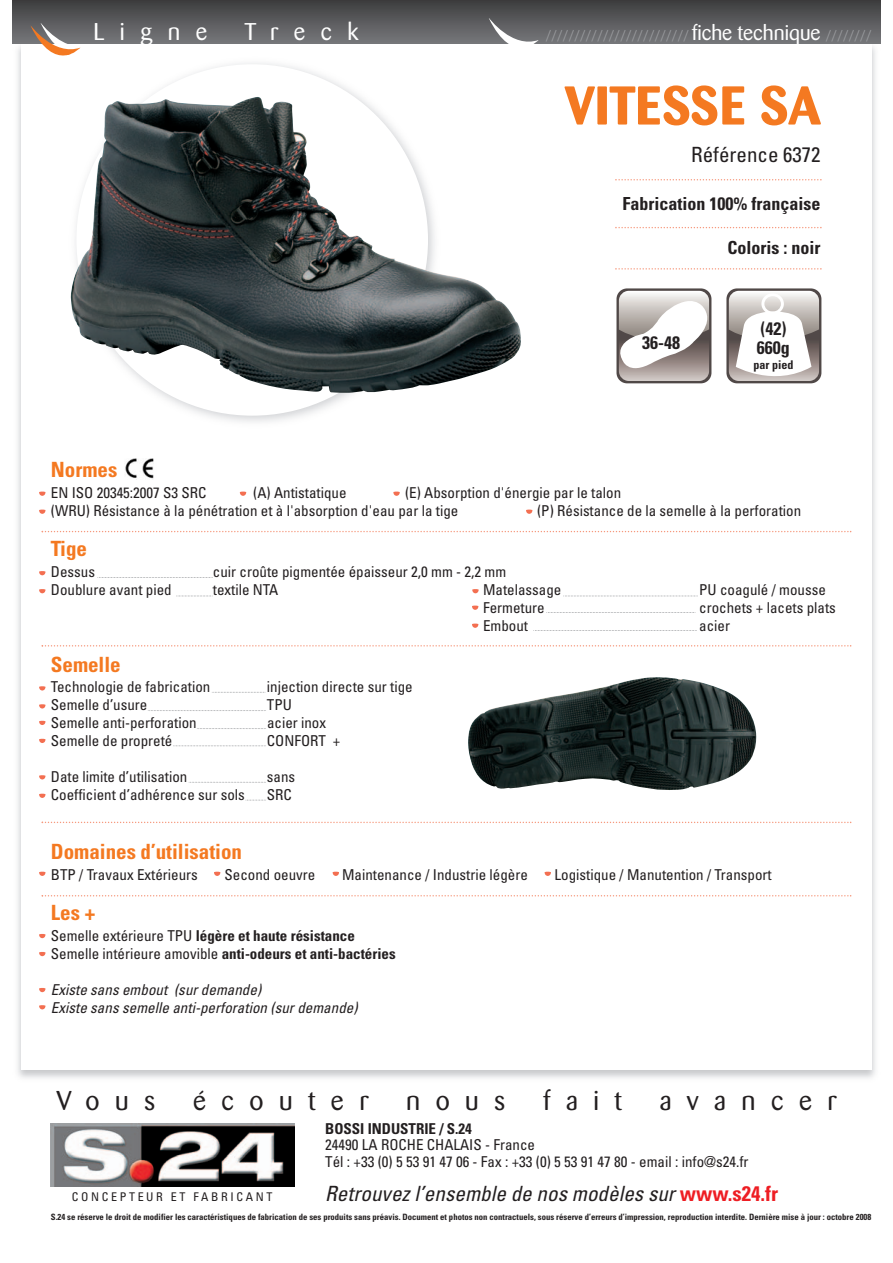
<style>
.page{position:relative;width:893px;height:1263px;background:#fff}
.page>*{position:absolute;margin:0;border:0;box-sizing:border-box;transform-origin:0 0}
.t1{font:700 54px "Barmeno";color:#f47921}
.t2{font:27px "Barmeno";letter-spacing:.575em;color:#231f20}
.t3{font:24px "Barmeno";letter-spacing:.65em;color:#fff}
.t4{font:italic condensed 21px "Univers";color:#231f20}
.t5{font:700 condensed 21px "Univers";color:#f47921}
.t6{font:condensed 21px "Univers";color:#231f20}
.t7{font:700 condensed 18px/19.5px "Univers";color:#231f20}
.t8{font:condensed 15px/16.5px "Univers";color:#231f20}
.t9{font:700 condensed 15px/18px "Univers";color:#231f20}
.t10{font:italic condensed 15px/18px "Univers";color:#231f20}
.t11{font:12px "Barmeno";color:#9d9fa2}
.t12{font:condensed 12px "Univers";letter-spacing:.22em;color:#231f20}
.t13{font:700 condensed 12px "Univers";color:#231f20}
.t14{font:700 condensed 8.7px "Univers";color:#231f20}
.s1{font-size:21px;color:#fff}
.s2{font-weight:400}
.s3{font-weight:700;font-style:normal;color:#ee1d23}
</style>
<div class="page">
<div style="left:51px;top:1123px;width:246px;height:65px;background:linear-gradient(to bottom,#fff,#fff)"></div>
<img style="left:51px;top:1123px;width:243px;height:63px">
<div style="left:13px;top:0;width:867px;height:44px;background:linear-gradient(to bottom,#3d3e3e,#76777b)"></div>
<svg style="left:489px;top:18px;width:49px;height:26px"></svg>
<svg style="left:31px;top:23px;width:59px;height:33px"></svg>
<img style="left:70px;top:96px;width:451px;height:297px">
<svg style="left:42px;top:531px;width:809px;height:1px"></svg>
<svg style="left:42px;top:645px;width:809px;height:2px"></svg>
<svg style="left:42px;top:822px;width:809px;height:1px"></svg>
<svg style="left:42px;top:895px;width:809px;height:2px"></svg>
<svg style="left:39px;top:491px;width:6px;height:5px"></svg>
<svg style="left:39px;top:509px;width:6px;height:5px"></svg>
<svg style="left:526px;top:509px;width:6px;height:5px"></svg>
<svg style="left:39px;top:571px;width:6px;height:4px"></svg>
<svg style="left:39px;top:589px;width:6px;height:4px"></svg>
<svg style="left:472px;top:589px;width:6px;height:4px"></svg>
<svg style="left:39px;top:686px;width:6px;height:5px"></svg>
<svg style="left:39px;top:704px;width:6px;height:5px"></svg>
<svg style="left:39px;top:721px;width:6px;height:4px"></svg>
<svg style="left:39px;top:739px;width:6px;height:4px"></svg>
<svg style="left:39px;top:775px;width:6px;height:4px"></svg>
<svg style="left:39px;top:793px;width:6px;height:5px"></svg>
<svg style="left:39px;top:871px;width:6px;height:5px"></svg>
<svg style="left:214px;top:871px;width:6px;height:5px"></svg>
<svg style="left:332px;top:871px;width:7px;height:5px"></svg>
<svg style="left:544px;top:871px;width:7px;height:5px"></svg>
<svg style="left:39px;top:934px;width:6px;height:4px"></svg>
<svg style="left:39px;top:952px;width:6px;height:4px"></svg>
<svg style="left:39px;top:988px;width:6px;height:4px"></svg>
<svg style="left:39px;top:1005px;width:6px;height:4px"></svg>
<svg style="left:240px;top:491px;width:6px;height:5px"></svg>
<svg style="left:393px;top:491px;width:7px;height:5px"></svg>
<svg style="left:615px;top:268px;width:206px;height:2px"></svg>
<svg style="left:615px;top:227px;width:206px;height:1px"></svg>
<svg style="left:615px;top:179px;width:206px;height:2px"></svg>
<svg style="left:212px;top:692px;width:53px;height:1px"></svg>
<svg style="left:148px;top:710px;width:118px;height:1px"></svg>
<svg style="left:197px;top:728px;width:69px;height:1px"></svg>
<svg style="left:173px;top:745px;width:93px;height:1px"></svg>
<svg style="left:176px;top:596px;width:37px;height:1px"></svg>
<svg style="left:472px;top:605px;width:6px;height:5px"></svg>
<svg style="left:546px;top:612px;width:149px;height:1px"></svg>
<svg style="left:472px;top:623px;width:6px;height:5px"></svg>
<svg style="left:533px;top:630px;width:164px;height:1px"></svg>
<svg style="left:563px;top:596px;width:135px;height:1px"></svg>
<svg style="left:97px;top:577px;width:116px;height:1px"></svg>
<svg style="left:189px;top:782px;width:77px;height:1px"></svg>
<svg style="left:245px;top:800px;width:21px;height:1px"></svg>
<svg style="left:616px;top:288px;width:95px;height:95px"></svg>
<svg style="left:726px;top:288px;width:95px;height:95px"></svg>
<svg style="left:616px;top:291px;width:96px;height:90px"></svg>
<svg style="left:728px;top:291px;width:91px;height:92px"></svg>
<img style="left:125px;top:458px;width:29px;height:21px">
<img style="left:468px;top:677px;width:289px;height:113px">
<h3 class="t3" style="left:93px;top:21px;width:115px">Ligne</h3>
<h3 class="t3" style="left:244px;top:21px;width:115px">Treck</h3>
<p class="t11" style="left:545px;top:31px;width:327px">///////////////////////// <span class="s1">fiche technique</span> ////////</p>
<h1 class="t1" style="left:564px;top:83px;width:258px">VITESSE SA</h1>
<h3 class="t6" style="left:691px;top:147px;width:131px">Référence 6372</h3>
<p class="t7" style="left:622px;top:196px;width:199px">Fabrication 100% française</p>
<p class="t7" style="left:727px;top:239px;width:94px">Coloris : noir</p>
<p class="t7" style="left:642px;top:335px;width:39px">36-48</p>
<p class="t7" style="left:756px;top:321px;width:34px">(42)<br>660g</p>
<p class="t13" style="left:753px;top:361px;width:41px">par pied</p>
<h3 class="t5" style="left:51px;top:462px;width:68px">Normes</h3>
<p class="t8" style="left:51px;top:486px;width:157px">EN ISO 20345:2007 S3 SRC</p>
<p class="t8" style="left:253px;top:486px;width:95px">(A) Antistatique</p>
<p class="t8" style="left:51px;top:485px;width:572px;line-height:18px;text-indent:354px">(E) Absorption d'énergie par le talon (WRU) Résistance à la pénétration et à l'absorption d'eau par la tige</p>
<p class="t8" style="left:537px;top:504px;width:266px">(P) Résistance de la semelle à la perforation</p>
<h3 class="t5" style="left:51px;top:541px;width:38px">Tige</h3>
<p class="t8" style="left:51px;top:565px;width:46px">Dessus</p>
<p class="t8" style="left:213px;top:565px;width:295px">cuir croûte pigmentée épaisseur 2,0 mm - 2,2 mm</p>
<p class="t8" style="left:51px;top:583px;width:122px">Doublure avant pied</p>
<p class="t8" style="left:213px;top:583px;width:67px">textile NTA</p>
<p class="t8" style="left:483px;top:583px;width:80px">Matelassage</p>
<p class="t8" style="left:699px;top:583px;width:128px">PU coagulé / mousse</p>
<p class="t8" style="left:483px;top:601px;width:63px">Fermeture</p>
<p class="t8" style="left:699px;top:601px;width:138px">crochets + lacets plats</p>
<p class="t8" style="left:483px;top:619px;width:47px">Embout</p>
<p class="t8" style="left:699px;top:619px;width:32px">acier</p>
<h3 class="t5" style="left:51px;top:656px;width:71px">Semelle</h3>
<p class="t8" style="left:51px;top:680px;width:161px">Technologie de fabrication</p>
<p class="t8" style="left:267px;top:680px;width:147px">injection directe sur tige</p>
<p class="t8" style="left:51px;top:698px;width:98px">Semelle d’usure</p>
<p class="t8" style="left:267px;top:698px;width:27px">TPU</p>
<p class="t8" style="left:51px;top:716px;width:147px">Semelle anti-perforation</p>
<p class="t8" style="left:267px;top:716px;width:61px">acier inox</p>
<p class="t8" style="left:51px;top:734px;width:123px">Semelle de propreté</p>
<p class="t8" style="left:267px;top:734px;width:75px">CONFORT +</p>
<p class="t8" style="left:51px;top:770px;width:138px">Date limite d’utilisation</p>
<p class="t8" style="left:267px;top:770px;width:30px">sans</p>
<p class="t8" style="left:51px;top:788px;width:196px">Coefficient d’adhérence sur sols</p>
<p class="t8" style="left:267px;top:788px;width:27px">SRC</p>
<h3 class="t5" style="left:51px;top:844px;width:193px">Domaines d’utilisation</h3>
<p class="t8" style="left:51px;top:867px;width:149px">BTP / Travaux Extérieurs</p>
<p class="t8" style="left:224px;top:867px;width:92px">Second oeuvre</p>
<p class="t8" style="left:342px;top:867px;width:187px">Maintenance / Industrie légère</p>
<p class="t8" style="left:554px;top:867px;width:218px">Logistique / Manutention / Transport</p>
<h3 class="t5" style="left:51px;top:905px;width:46px">Les +</h3>
<p class="t9" style="left:51px;top:928px;width:346px"><span class="s2">Semelle extérieure TPU</span> légère et haute résistance<br><span class="s2">Semelle intérieure amovible</span> anti-odeurs et anti-bactéries</p>
<p class="t10" style="left:51px;top:982px;width:311px">Existe sans embout (surdemande)<br>Existe sans semelle anti-perforation (surdemande)</p>
<h2 class="t2" style="left:57px;top:1089px;width:100px">Vous</h2>
<h2 class="t2" style="left:193px;top:1089px;width:177px">écouter</h2>
<h2 class="t2" style="left:406px;top:1089px;width:101px">nous</h2>
<h2 class="t2" style="left:543px;top:1089px;width:80px">fait</h2>
<h2 class="t2" style="left:659px;top:1089px;width:178px">avancer</h2>
<p class="t9" style="left:325px;top:1121px;width:148px">BOSSI INDUSTRIE / S.24</p>
<p class="t8" style="left:325px;top:1138px;width:425px">24490 LA ROCHE CHALAIS - France<br>Tél : +33 (0) 5 53 91 47 06 - Fax : +33 (0) 5 53 91 47 80 - email : info@s24.fr</p>
<h3 class="t4" style="left:325px;top:1186px;width:454px">Retrouvez l’ensemble de nos modèles sur<span class="s3">www. s 2 4 . f r</span></h3>
<p class="t14" style="left:51px;top:1213px;width:821px">S.24 se réserve le droit de modifier les caractéristiques de fabrication de ses produits sans préavis. Document et photos non contractuels, sous réserve d’erreurs d’impression, reproduction interdite. Dernière mise à jour : octobre 2008</p>
<p class="t12" style="left:72px;top:1193px;width:202px">CONCEPTEUR ET FABRICANT</p>
</div>
